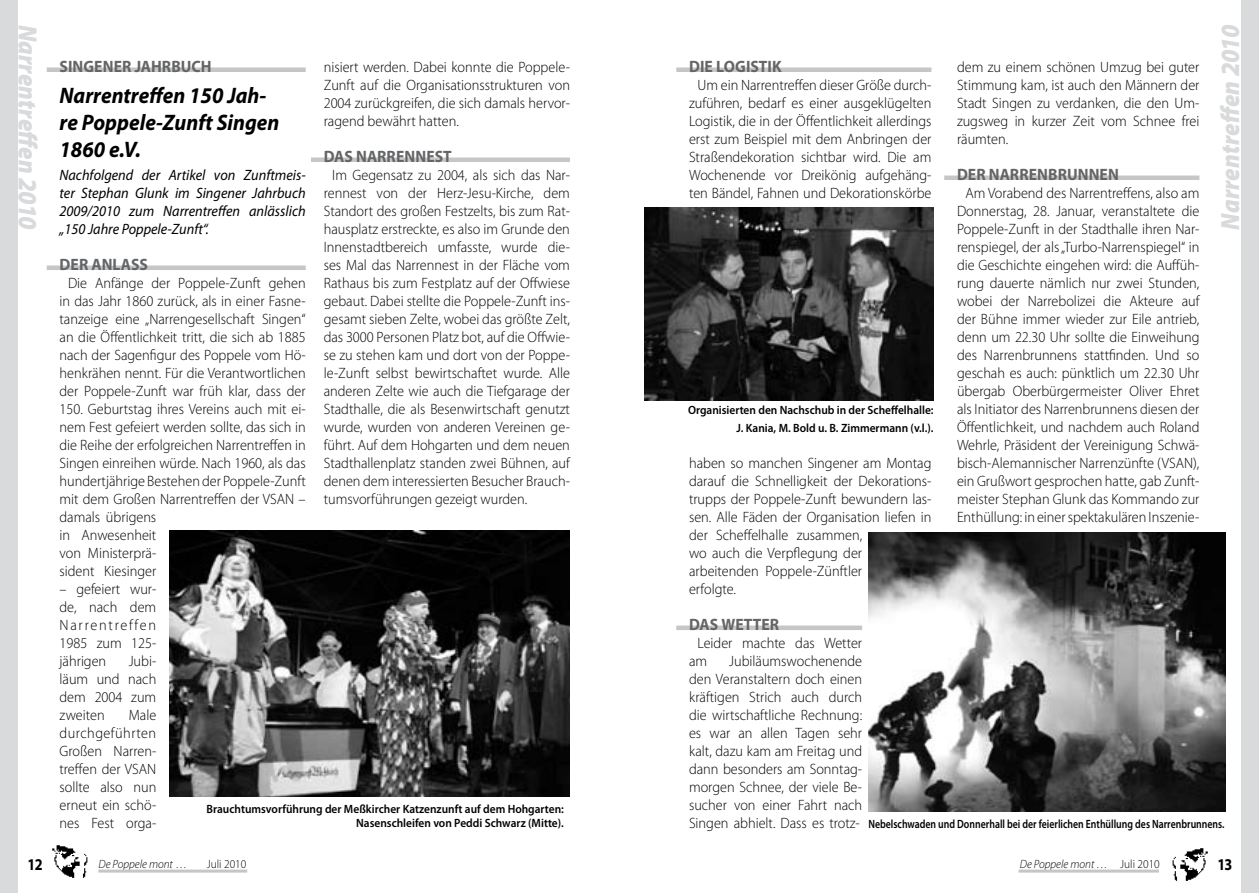
<style>
.page{position:relative;width:1259px;height:893px;background:#fff}
.page>*{position:absolute;margin:0;border:0;box-sizing:border-box;transform-origin:0 0}
.t1{font:italic 900 26.4px "Myriad Pro";letter-spacing:.005em;color:#d9dadb;scale:.91 1}
.t2{font:italic 700 22.5px/27px "Myriad Pro";color:#000;scale:.94 1}
.t3{font:700 16.5px "Myriad Pro";letter-spacing:.005em;color:#646567;scale:.95 1}
.t4{font:700 16.5px "Myriad Pro";color:#000;scale:.86 1}
.t5{font:300 15px/18px "Myriad Pro";color:#000;text-align:justify;scale:.95 1}
.t6{font:italic 15px/18px "Myriad Pro";color:#000;text-align:justify;scale:.95 1}
.t7{font:600 12px/14.4px "Myriad Pro";color:#000;text-align:right;scale:.95 1}
.t8{font:600 12px "Myriad Pro";color:#000;scale:.82 1}
.t9{font:italic 300 12px "Myriad Pro";color:#000;scale:.95 1}
.t10{font:300 12px "Myriad Pro";color:#000;scale:.95 1}
.s1{font-style:normal}
</style>
<div class="page">
<img style="left:52px;top:845px;width:36px;height:33px">
<div style="left:0;top:0;width:17px;height:893px;background:#d9dadb"></div>
<hr style="left:98px;top:870px;width:149px;height:3px;background:#c5c6c8">
<img style="left:1172px;top:848px;width:36px;height:33px">
<div style="left:1242px;top:0;width:17px;height:893px;background:#d9dadb"></div>
<hr style="left:1018px;top:870px;width:141px;height:3px;background:#c5c6c8">
<hr style="left:47px;top:68px;width:259px;height:4px;background:#c5c6c8">
<hr style="left:47px;top:266px;width:259px;height:4px;background:#c5c6c8">
<hr style="left:311px;top:158px;width:259px;height:4px;background:#c5c6c8">
<hr style="left:676px;top:68px;width:255px;height:4px;background:#c5c6c8">
<hr style="left:676px;top:626px;width:186px;height:4px;background:#c5c6c8">
<hr style="left:944px;top:176px;width:255px;height:4px;background:#c5c6c8">
<img style="left:169px;top:531px;width:401px;height:266px">
<img style="left:644px;top:207px;width:290px;height:193px">
<img style="left:868px;top:533px;width:357px;height:279px">
<h1 class="t1" style="left:42px;top:25px;width:226px;rotate:90deg">Narrentreffen 2010</h1>
<p class="t3" style="left:60px;top:57px;width:161px">SINGENER JAHRBUCH</p>
<h2 class="t2" style="left:60px;top:83px;width:235px">Narrentreffen 150 Jah&shy;re Poppele-Zunft Singen<br>1860 e.V.</h2>
<p class="t6" style="left:60px;top:166px;width:261px">Nachfolgend der Artikel von Zunftmeis&shy;ter Stephan Glunk im Singener Jahrbuch 2009/2010 zum Narrentreffen anlässlich „150 Jahre Poppele-Zunft“.</p>
<p class="t3" style="left:60px;top:255px;width:85px">DER ANLASS</p>
<p class="t5" style="left:60px;top:274px;width:261px;text-align:left;text-indent:9px">Die Anfänge der Poppele-Zunft gehen in das Jahr 1860 zurück, als in einer Fasne&shy;tanzeige eine „Narrengesellschaft Singen“ an die Öffentlichkeit tritt, die sich ab 1885 nach der Sagenfigur des Poppele vom Hö&shy;henkrähen nennt. Für die Verantwortlichen der Poppele-Zunft war früh klar, dass der 150. Geburtstag ihres Vereins auch mit ei&shy;nem Fest gefeiert werden sollte, das sich in die Reihe der erfolgreichen Narrentreffen in Singen einreihen würde. Nach 1960, als das hundertjährige Bestehen der Poppele-Zunft mit dem Großen Narrentreffen der VSAN – damals übrigens<br>in Anwesenheit<br>von Ministerprä-<br>sident Kiesinger</p>
<p class="t5" style="left:60px;top:580px;width:103px">– gefeiert wur&shy;de, nach dem Narrentreffen 1985 zum 125- jährigen</p>
<p class="t5" style="left:324px;top:58px;width:261px">nisiert werden. Dabei konnte die Poppele-Zunft auf die Organisationsstrukturen von 2004 zurückgreifen, die sich damals hervor&shy;ragend bewährt hatten.</p>
<p class="t3" style="left:324px;top:147px;width:136px">DAS NARRENNEST</p>
<p class="t5" style="left:324px;top:166px;width:261px;text-indent:8px">Im Gegensatz zu 2004, als sich das Nar&shy;rennest von der Herz-Jesu-Kirche, dem Standort des großen Festzelts, bis zum Rat&shy;hausplatz erstreckte, es also im Grunde den Innenstadtbereich umfasste, wurde die&shy;ses Mal das Narrennest in der Fläche vom Rathaus bis zum Festplatz auf der Offwiese gebaut. Dabei stellte die Poppele-Zunft ins&shy;gesamt sieben Zelte, wobei das größte Zelt, das 3000 Personen Platz bot, auf die Offwie&shy;se zu stehen kam und dort von der Poppe&shy;le-Zunft selbst bewirtschaftet wurde. Alle anderen Zelte wie auch die Tiefgarage der Stadthalle, die als Besenwirtschaft genutzt wurde, wurden von anderen Vereinen ge&shy;führt. Auf dem Hohgarten und dem neuen Stadthallenplatz standen zwei Bühnen, auf denen dem interessierten Besucher Brauch&shy;tumsvorführungen gezeigt wurden.</p>
<p class="t5" style="left:60px;top:652px;width:103px;text-indent:69px">Jubi&shy;läum und nach dem 2004 zum zweiten</p>
<p class="t5" style="left:60px;top:706px;width:103px;text-indent:69px">Male durchgeführten Großen Narren&shy;treffen der VSAN sollte also nun erneut ein schö&shy;nes Fest orga-</p>
<p class="t7" style="left:207px;top:801px;width:378px">Brauchtumsvorführung der Meßkircher Katzenzunft auf dem Hohgarten:<br>Nasenschleifen von Peddi Schwarz (Mitte).</p>
<h1 class="t1" style="left:1215px;top:230px;width:226px;rotate:-90deg">Narrentreffen 2010</h1>
<p class="t3" style="left:689px;top:57px;width:99px">DIE LOGISTIK</p>
<p class="t5" style="left:689px;top:76px;width:257px;text-align:center">Um ein Narrentreffen dieser Größe durch&shy;zuführen, bedarf es einer ausgeklügelten Logistik, die in der Öffentlichkeit allerdings erst zum Beispiel mit dem Anbringen der Straßendekoration sichtbar wird. Die am Wochenende vor Dreikönig aufgehäng&shy;ten Bändel, Fahnen und Dekorationskörbe</p>
<p class="t5" style="left:957px;top:58px;width:257px">dem zu einem schönen Umzug bei guter Stimmung kam, ist auch den Männern der Stadt Singen zu verdanken, die den Um&shy;zugsweg in kurzer Zeit vom Schnee frei räumten.</p>
<p class="t3" style="left:957px;top:165px;width:172px">DER NARRENBRUNNEN</p>
<p class="t5" style="left:957px;top:184px;width:257px;text-align:center">Am Vorabend des Narrentreffens, also am Donnerstag, 28. Januar, veranstaltete die Poppele-Zunft in der Stadthalle ihren Nar&shy;renspiegel, der als „Turbo-Narrenspiegel“ in die Geschichte eingehen wird: die Auffüh&shy;rung dauerte nämlich nur zwei Stunden, wobei der Narrebolizei die Akteure auf der Bühne immer wieder zur Eile antrieb, denn um 22.30 Uhr sollte die Einweihung des Narrenbrunnens stattfinden. Und so geschah es auch: pünktlich um 22.30 Uhr übergab Oberbürgermeister Oliver Ehret als Initiator des Narrenbrunnens diesen der Öffentlichkeit, und nachdem auch Roland Wehrle, Präsident der Vereinigung Schwä&shy;bisch-Alemannischer Narrenzünfte (VSAN), ein Grußwort gesprochen hatte, gab Zunft&shy;meister Stephan Glunk das Kommando zur Enthüllung: in einer spektakulären Inszenie-</p>
<p class="t7" style="left:688px;top:401px;width:260px;line-height:18px">Organisierten den Nachschub in der Scheffelhalle:<br>J. Kania, M. Bold u. B. Zimmermann (v.l.).</p>
<p class="t5" style="left:689px;top:454px;width:257px;text-align:left">haben so manchen Singener am Montag darauf die Schnelligkeit der Dekorations&shy;trupps der Poppele-Zunft bewundern las&shy;sen. Alle Fäden der Organisation liefen in der Scheffelhalle zusammen,<br>wo auch die Verpflegung der arbeitenden Poppele-Zünftler<br>erfolgte.</p>
<p class="t3" style="left:689px;top:615px;width:96px">DAS WETTER</p>
<p class="t5" style="left:689px;top:634px;width:184px;text-indent:9px">Leider machte das Wetter am</p>
<p class="t5" style="left:689px;top:652px;width:184px;text-indent:40px">Jubiläumswochenende den Veranstaltern doch einen kräftigen Strich auch durch die wirtschaftliche Rechnung: es war an allen Tagen sehr kalt, dazu kam am Freitag und dann besonders am Sonntag&shy;morgen Schnee, der viele Be&shy;sucher von einer Fahrt nach Singen abhielt. Dass es trotz-</p>
<p class="t8" style="left:868px;top:816px;width:436px">Nebelschwaden und Donnerhall bei der feierlichen Enthüllung des Narrenbrunnens.</p>
<p class="t4" style="left:28px;top:855px;width:19px">12</p>
<p class="t9" style="left:98px;top:858px;width:95px">De Poppele mont <span class="s1">…</span></p>
<p class="t10" style="left:207px;top:857px;width:43px">Juli 2010</p>
<p class="t9" style="left:1019px;top:858px;width:149px">De Poppele mont … <span class="s1">Juli 2010</span></p>
<p class="t4" style="left:1217px;top:855px;width:19px">13</p>
</div>
